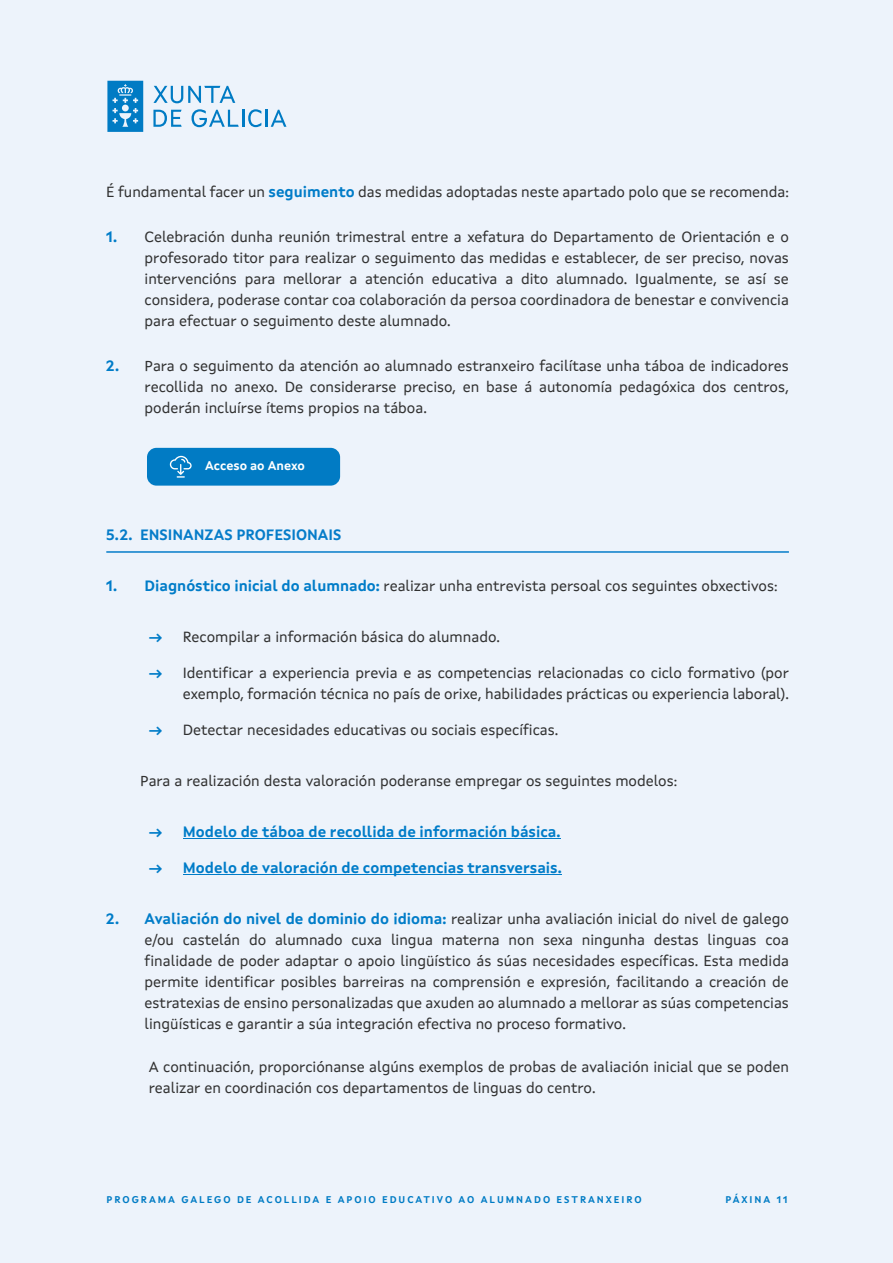
<style>
.page{position:relative;width:893px;height:1263px;background:#edf3fb}
.page>*{position:absolute;margin:0;border:0;box-sizing:border-box;transform-origin:0 0}
.t1{font:15px/21px "Xunta Sans";color:#313131;text-align:justify}
.t2{font:700 15px "Xunta Sans";color:#007cc8}
.t3{font:700 15px "Xunta Sans";color:#057cc9}
.t4{font:700 12.45px "Xunta Sans";color:#fff}
.t5{font:700 9.75px "Xunta Sans";letter-spacing:.2em;color:#007bc4}
.s1{font-weight:700;color:#007cc8}
</style>
<div class="page">
<svg style="left:107px;top:81px;width:36px;height:51px;background:#278fcd"></svg>
<svg style="left:153px;top:110px;width:29px;height:17px"></svg>
<svg style="left:191px;top:109px;width:70px;height:18px"></svg>
<hr style="left:265px;top:110px;width:3px;height:17px;background:#007bc4">
<svg style="left:271px;top:110px;width:15px;height:17px"></svg>
<svg style="left:153px;top:86px;width:82px;height:17px"></svg>
<hr style="left:106px;top:551px;width:683px;height:2px;background:#057cc9">
<hr style="left:183px;top:838px;width:377px;height:1px;background:#007cc8">
<hr style="left:183px;top:874px;width:379px;height:1px;background:#007cc8">
<div style="left:147px;top:448px;width:193px;height:38px;background:#017bc4;border-radius:9px"></div>
<svg style="left:170px;top:456px;width:22px;height:22px"></svg>
<p class="t1" style="left:106px;top:183px;width:684px">É fundamental facer un <span class="s1">seguimento</span> das medidas adoptadas neste apartado polo que se recomenda:</p>
<p class="t1" style="left:145px;top:228px;width:646px;text-indent:-38px"><span class="s1">1.</span> Celebración dunha reunión trimestral entre a xefatura do Departamento de Orientación e o profesorado titor para realizar o seguimento das medidas e establecer, de ser preciso, novas intervencións para mellorar a atención educativa a dito alumnado. Igualmente, se así se considera, poderase contar coa colaboración da persoa coordinadora de benestar e convivencia para efectuar o seguimento deste alumnado.</p>
<p class="t1" style="left:145px;top:357px;width:646px;text-indent:-38px"><span class="s1">2.</span> Para o seguimento da atención ao alumnado estranxeiro facilítase unha táboa de indicadores recollida no anexo. De considerarse preciso, en base á autonomía pedagóxica dos centros, poderán incluírse ítems propios na táboa.</p>
<p class="t4" style="left:205px;top:461px;width:101px">Acceso ao Anexo</p>
<p class="t3" style="left:106px;top:528px;width:236px">5.2. ENSINANZAS PROFESIONAIS</p>
<p class="t1" style="left:106px;top:576px;width:673px"><span class="s1">1. Diagnóstico inicial do alumnado:</span> realizar unha entrevista persoal cos seguintes obxectivos:</p>
<p class="t1" style="left:149px;top:627px;width:353px"><span class="s1">→</span> Recompilar a información básica do alumnado.</p>
<p class="t1" style="left:149px;top:663px;width:642px;text-align:right"><span class="s1">→</span> Identificar a experiencia previa e as competencias relacionadas co ciclo formativo (por exemplo, formación técnica no país de orixe, habilidades prácticas ou experiencia laboral).</p>
<p class="t1" style="left:149px;top:720px;width:411px"><span class="s1">→</span> Detectar necesidades educativas ou sociais específicas.</p>
<p class="t1" style="left:140px;top:771px;width:538px">Para a realización desta valoración poderanse empregar os seguintes modelos:</p>
<p class="t2" style="left:149px;top:825px;width:413px">→ Modelo de táboa de recollida de información básica.</p>
<p class="t2" style="left:149px;top:861px;width:414px">→ Modelo de valoración de competencias transversais.</p>
<p class="t1" style="left:145px;top:909px;width:646px;text-indent:-38px"><span class="s1">2. Avaliación do nivel de dominio do idioma:</span> realizar unha avaliación inicial do nivel de galego e/ou castelán do alumnado cuxa lingua materna non sexa ningunha destas linguas coa finalidade de poder adaptar o apoio lingüístico ás súas necesidades específicas. Esta medida permite identificar posibles barreiras na comprensión e expresión, facilitando a creación de estratexias de ensino personalizadas que axuden ao alumnado a mellorar as súas competencias lingüísticas e garantir a súa integración efectiva no proceso formativo.</p>
<p class="t1" style="left:149px;top:1058px;width:642px">A continuación, proporciónanse algúns exemplos de probas de avaliación inicial que se poden realizar en coordinación cos departamentos de linguas do centro.</p>
<p class="t5" style="left:107px;top:1195px;width:537px">PROGRAMA GALEGO DE ACOLLIDA E APOIO EDUCATIVO AO ALUMNADO ESTRANXEIRO</p>
<p class="t5" style="left:725px;top:1195px;width:64px">PÁXINA 11</p>
</div>
